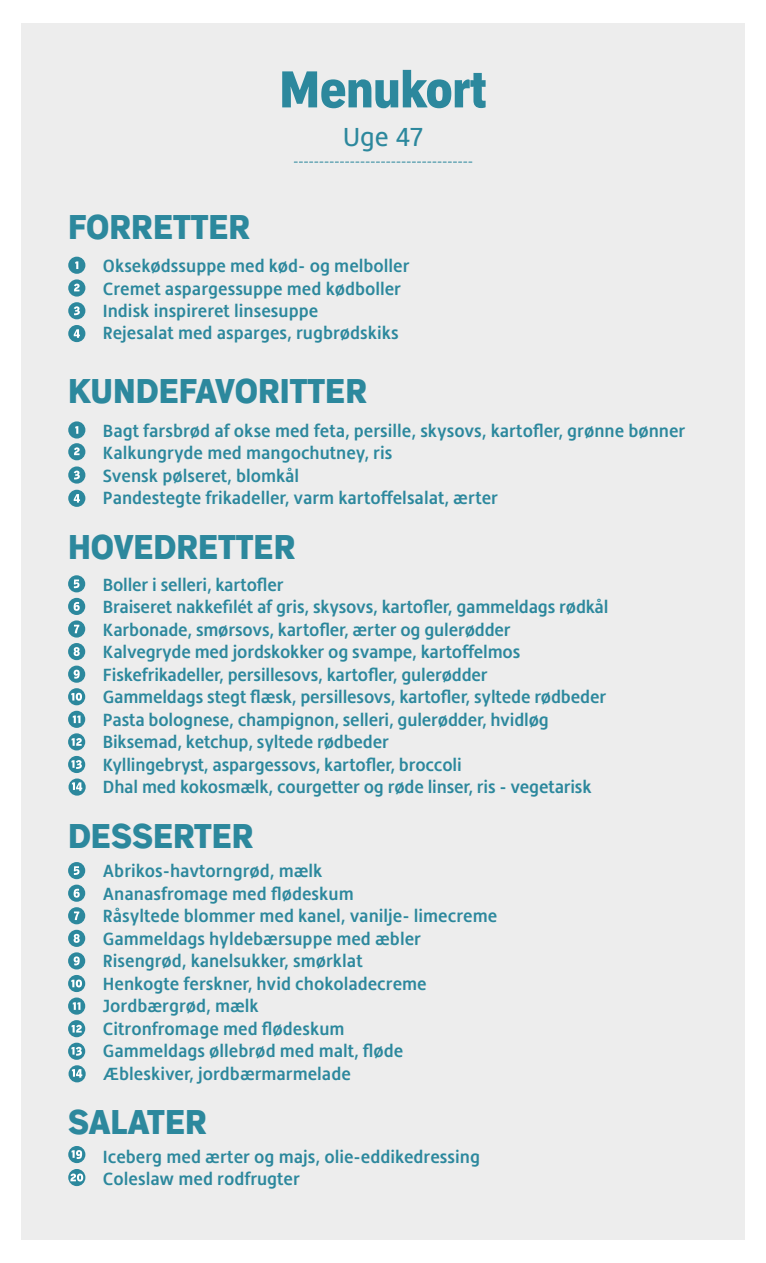
<style>
.page{position:relative;width:766px;height:1263px;background:#fff}
.page>*{position:absolute;margin:0;border:0;box-sizing:border-box;transform-origin:0 0}
.t1{font:900 condensed 51px "Embarcadero MVB Pro";color:#2c889d}
.t2{font:900 condensed 33.9px "Embarcadero MVB Pro";color:#2c889d}
.t3{font:27px "Hedley New";color:#2c889d}
.t4{font:500 18.3px/22.5px "Hedley New";color:#2c889d}
</style>
<div class="page">
<div style="left:22px;top:23px;width:722px;height:1216px;background:#ededed"></div>
<div style="left:68px;top:421px;width:17px;height:18px;background:#2c889d;border-radius:50%"></div>
<svg style="left:75px;top:426px;width:3px;height:8px"></svg>
<div style="left:68px;top:257px;width:17px;height:17px;background:#2c889d;border-radius:50%"></div>
<svg style="left:75px;top:261px;width:3px;height:8px"></svg>
<div style="left:68px;top:443px;width:17px;height:17px;background:#2c889d;border-radius:50%"></div>
<svg style="left:74px;top:447px;width:6px;height:8px"></svg>
<div style="left:68px;top:279px;width:17px;height:18px;background:#2c889d;border-radius:50%"></div>
<svg style="left:74px;top:284px;width:6px;height:7px"></svg>
<div style="left:68px;top:466px;width:17px;height:18px;background:#2c889d;border-radius:50%"></div>
<svg style="left:74px;top:471px;width:6px;height:8px"></svg>
<div style="left:68px;top:302px;width:17px;height:17px;background:#2c889d;border-radius:50%"></div>
<svg style="left:74px;top:306px;width:6px;height:9px"></svg>
<div style="left:68px;top:490px;width:17px;height:17px;background:#2c889d;border-radius:50%"></div>
<svg style="left:74px;top:494px;width:6px;height:9px"></svg>
<div style="left:68px;top:325px;width:17px;height:17px;background:#2c889d;border-radius:50%"></div>
<svg style="left:74px;top:329px;width:6px;height:9px"></svg>
<div style="left:68px;top:575px;width:17px;height:17px;background:#2c889d;border-radius:50%"></div>
<svg style="left:74px;top:579px;width:5px;height:9px"></svg>
<div style="left:68px;top:862px;width:17px;height:17px;background:#2c889d;border-radius:50%"></div>
<svg style="left:74px;top:866px;width:5px;height:9px"></svg>
<div style="left:68px;top:598px;width:17px;height:17px;background:#2c889d;border-radius:50%"></div>
<svg style="left:74px;top:602px;width:6px;height:9px"></svg>
<div style="left:68px;top:885px;width:17px;height:17px;background:#2c889d;border-radius:50%"></div>
<svg style="left:74px;top:889px;width:6px;height:9px"></svg>
<div style="left:68px;top:620px;width:17px;height:18px;background:#2c889d;border-radius:50%"></div>
<svg style="left:74px;top:625px;width:5px;height:8px"></svg>
<div style="left:68px;top:907px;width:17px;height:17px;background:#2c889d;border-radius:50%"></div>
<svg style="left:74px;top:911px;width:5px;height:9px"></svg>
<div style="left:68px;top:643px;width:17px;height:17px;background:#2c889d;border-radius:50%"></div>
<svg style="left:74px;top:647px;width:6px;height:9px"></svg>
<div style="left:68px;top:930px;width:17px;height:17px;background:#2c889d;border-radius:50%"></div>
<svg style="left:74px;top:934px;width:6px;height:9px"></svg>
<div style="left:68px;top:666px;width:17px;height:17px;background:#2c889d;border-radius:50%"></div>
<svg style="left:74px;top:670px;width:6px;height:9px"></svg>
<div style="left:68px;top:952px;width:17px;height:17px;background:#2c889d;border-radius:50%"></div>
<svg style="left:74px;top:956px;width:6px;height:9px"></svg>
<div style="left:68px;top:688px;width:17px;height:17px;background:#2c889d;border-radius:50%"></div>
<svg style="left:71px;top:693px;width:11px;height:8px"></svg>
<div style="left:68px;top:975px;width:17px;height:17px;background:#2c889d;border-radius:50%"></div>
<svg style="left:71px;top:979px;width:11px;height:8px"></svg>
<div style="left:68px;top:711px;width:17px;height:17px;background:#2c889d;border-radius:50%"></div>
<svg style="left:73px;top:715px;width:8px;height:8px"></svg>
<div style="left:68px;top:997px;width:17px;height:18px;background:#2c889d;border-radius:50%"></div>
<svg style="left:73px;top:1002px;width:8px;height:8px"></svg>
<div style="left:68px;top:733px;width:17px;height:17px;background:#2c889d;border-radius:50%"></div>
<svg style="left:72px;top:738px;width:10px;height:8px"></svg>
<svg style="left:68px;top:1020px;width:17px;height:17px"></svg>
<svg style="left:72px;top:1025px;width:10px;height:7px"></svg>
<div style="left:68px;top:756px;width:17px;height:17px;background:#2c889d;border-radius:50%"></div>
<svg style="left:71px;top:760px;width:11px;height:9px"></svg>
<div style="left:68px;top:1043px;width:17px;height:17px;background:#2c889d;border-radius:50%"></div>
<svg style="left:71px;top:1047px;width:11px;height:9px"></svg>
<svg style="left:68px;top:778px;width:18px;height:18px"></svg>
<svg style="left:72px;top:782px;width:10px;height:9px"></svg>
<div style="left:68px;top:1065px;width:18px;height:17px;background:#2c889d;border-radius:50%"></div>
<svg style="left:72px;top:1069px;width:10px;height:9px"></svg>
<div style="left:68px;top:1146px;width:17px;height:17px;background:#2c889d;border-radius:50%"></div>
<svg style="left:68px;top:1169px;width:17px;height:17px"></svg>
<svg style="left:71px;top:1150px;width:11px;height:9px"></svg>
<svg style="left:70px;top:1173px;width:13px;height:8px"></svg>
<svg style="left:294px;top:162px;width:178px;height:1px"></svg>
<h2 class="t2" style="left:68px;top:203px;width:183px">FORRETTER</h2>
<h1 class="t1" style="left:279px;top:53px;width:209px">Menukort</h1>
<h3 class="t3" style="left:343px;top:122px;width:81px">Uge 47</h3>
<p class="t4" style="left:103px;top:254px;width:308px">Oksekødssuppe med kød- og melboller Cremet aspargessuppe med kødboller Indisk inspireret linsesuppe<br>Rejesalat med asparges, rugbrødskiks</p>
<h2 class="t2" style="left:68px;top:367px;width:300px">KUNDEFAVORITTER</h2>
<p class="t4" style="left:103px;top:419px;width:584px">Bagt farsbrød af okse med feta, persille, skysovs, kartofler, grønne bønner Kalkungryde med mangochutney, ris<br>Svensk pølseret, blomkål<br>Pandestegte frikadeller, varm kartoffelsalat, ærter</p>
<h2 class="t2" style="left:68px;top:522px;width:228px">HOVEDRETTER</h2>
<p class="t4" style="left:103px;top:573px;width:507px">Boller i selleri, kartofler<br>Braiseret nakkefilét af gris, skysovs, kartofler, gammeldags rødkål Karbonade, smørsovs, kartofler, ærter og gulerødder<br>Kalvegryde med jordskokker og svampe, kartoffelmos Fiskefrikadeller, persillesovs, kartofler, gulerødder<br>Gammeldags stegt flæsk, persillesovs, kartofler, syltede rødbeder Pasta bolognese, champignon, selleri, gulerødder, hvidløg Biksemad, ketchup, syltede rødbeder<br>Kyllingebryst, aspargessovs, kartofler, broccoli<br>Dhal med kokosmælk, courgetter og røde linser, ris - vegetarisk</p>
<h2 class="t2" style="left:68px;top:812px;width:186px">DESSERTER</h2>
<p class="t4" style="left:103px;top:860px;width:396px">Abrikos-havtorngrød, mælk<br>Ananasfromage med flødeskum<br>Råsyltede blommer med kanel, vanilje- limecreme Gammeldags hyldebærsuppe med æbler Risengrød, kanelsukker, smørklat<br>Henkogte ferskner, hvid chokoladecreme Jordbærgrød, mælk<br>Citronfromage med flødeskum<br>Gammeldags øllebrød med malt, fløde Æbleskiver, jordbærmarmelade</p>
<h2 class="t2" style="left:68px;top:1097px;width:140px">SALATER</h2>
<p class="t4" style="left:103px;top:1145px;width:378px">Iceberg med ærter og majs, olie-eddikedressing<br>Coleslaw med rodfrugter</p>
</div>
